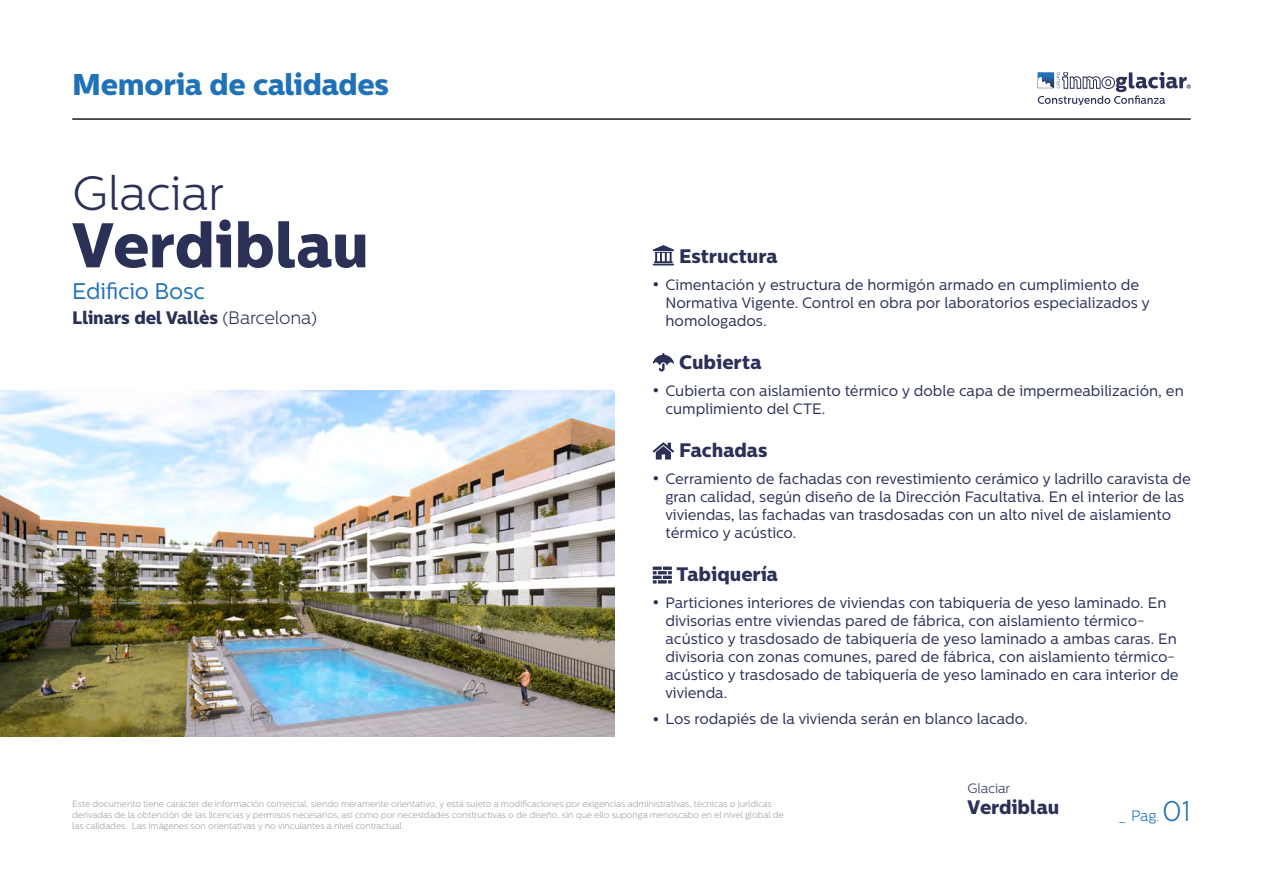
<style>
.page{position:relative;width:1263px;height:893px;background:#fff}
.page>*{position:absolute;margin:0;border:0;box-sizing:border-box;transform-origin:0 0}
.t1{font:800 63px "Centrale Sans";letter-spacing:-.01em;color:#2a3056}
.t2{font:300 48px "Centrale Sans";letter-spacing:-.01em;color:#2a3056}
.t3{font:800 30px "Centrale Sans";letter-spacing:-.01em;color:#1f71b8}
.t4{font:300 28.5px "Centrale Sans";color:#1f71b8}
.t5{font:22.5px "Centrale Sans";letter-spacing:-.01em;color:#1f71b8}
.Titulo___Texto_Tab{font:800 19.5px "Centrale Sans";color:#2a3056}
.t6{font:800 18px "Centrale Sans";letter-spacing:-.01em;color:#2a3056}
.t7{font:15px/18px "Centrale Sans";color:#2a3056}
.t8{font:300 15px "Centrale Sans";color:#1f71b8}
.t9{font:300 13.5px "Centrale Sans";letter-spacing:-.01em;color:#2a3056}
.t10{font:300 9px/10.8px "Centrale Sans";letter-spacing:-.01em;color:#9d9d9d}
.s1{font-weight:300}
.s2{font-weight:500;font-size:19.5px}
.s3{font-size:12px}
</style>
<div class="page">
<hr style="left:72px;top:118px;width:1119px;height:2px;background:#1d1d1b">
<svg style="left:1037px;top:72px;width:154px;height:33px"></svg>
<svg style="left:653px;top:245px;width:21px;height:20px"></svg>
<svg style="left:653px;top:353px;width:21px;height:18px"></svg>
<svg style="left:653px;top:443px;width:21px;height:16px"></svg>
<svg style="left:653px;top:567px;width:19px;height:17px"></svg>
<img style="left:0;top:390px;width:615px;height:346px">
<h3 class="t3" style="left:72px;top:66px;width:318px">Memoria de calidades</h3>
<p class="t2" style="left:72px;top:167px;width:154px">Glaciar</p>
<p class="t1" style="left:72px;top:206px;width:298px">Verdiblau</p>
<p class="t5" style="left:72px;top:278px;width:134px">Edificio Bosc</p>
<p class="t6" style="left:72px;top:307px;width:246px">Llinars del Vallès <span class="s1">(Barcelona)</span></p>
<p class="Titulo___Texto_Tab" style="left:679px;top:244px;width:100px">Estructura</p>
<p class="t7" style="left:665px;top:276px;width:486px;text-indent:-13px"><span class="s2">•</span> Cimentación y estructura de hormigón armado en cumplimiento de<br>Normativa Vigente. Control en obra por laboratorios especializados y homologados.</p>
<p class="Titulo___Texto_Tab" style="left:679px;top:350px;width:84px">Cubierta</p>
<p class="t7" style="left:665px;top:382px;width:520px;text-indent:-13px"><span class="s2">•</span> Cubierta con aislamiento térmico y doble capa de impermeabilización, en cumplimiento del CTE.</p>
<p class="Titulo___Texto_Tab" style="left:679px;top:438px;width:90px">Fachadas</p>
<p class="t7" style="left:665px;top:470px;width:527px;text-indent:-13px"><span class="s2">•</span> Cerramiento de fachadas con revestimiento cerámico y ladrillo caravista de gran calidad, según diseño de la Dirección Facultativa. En el interior de las viviendas, las fachadas van trasdosadas con un alto nivel de aislamiento térmico y acústico.</p>
<p class="Titulo___Texto_Tab" style="left:676px;top:563px;width:103px">Tabiquería</p>
<p class="t7" style="left:665px;top:594px;width:515px;text-indent:-13px"><span class="s2">•</span> Particiones interiores de viviendas con tabiquería de yeso laminado. En divisorias entre viviendas pared de fábrica, con aislamiento térmico&shy;acústico y trasdosado de tabiquería de yeso laminado a ambas caras. En divisoria con zonas comunes, pared de fábrica, con aislamiento térmico&shy;acústico y trasdosado de tabiquería de yeso laminado en cara interior de vivienda.</p>
<p class="t7" style="left:653px;top:710px;width:377px"><span class="s2">•</span> Los rodapiés de la vivienda serán en blanco lacado.</p>
<p class="t10" style="left:72px;top:799px;width:713px">Este documento tiene carácter de información comercial, siendo meramente orientativo, y está sujeto a modificaciones por exigencias administrativas, técnicas o jurídicas derivadas de la obtención de las licencias y permisos necesarios, así como por necesidades constructivas o de diseño, sin que ello suponga menoscabo en el nivel global de las calidades. Las imágenes son orientativas y no vinculantes a nivel contractual.</p>
<p class="t9" style="left:967px;top:780px;width:44px">Glaciar</p>
<h3 class="Titulo___Texto_Tab" style="left:967px;top:795px;width:93px">Verdiblau</h3>
<p class="t8" style="left:1117px;top:807px;width:44px">_ Pag<span class="s3">.</span></p>
<h3 class="t4" style="left:1162px;top:795px;width:30px">01</h3>
</div>
